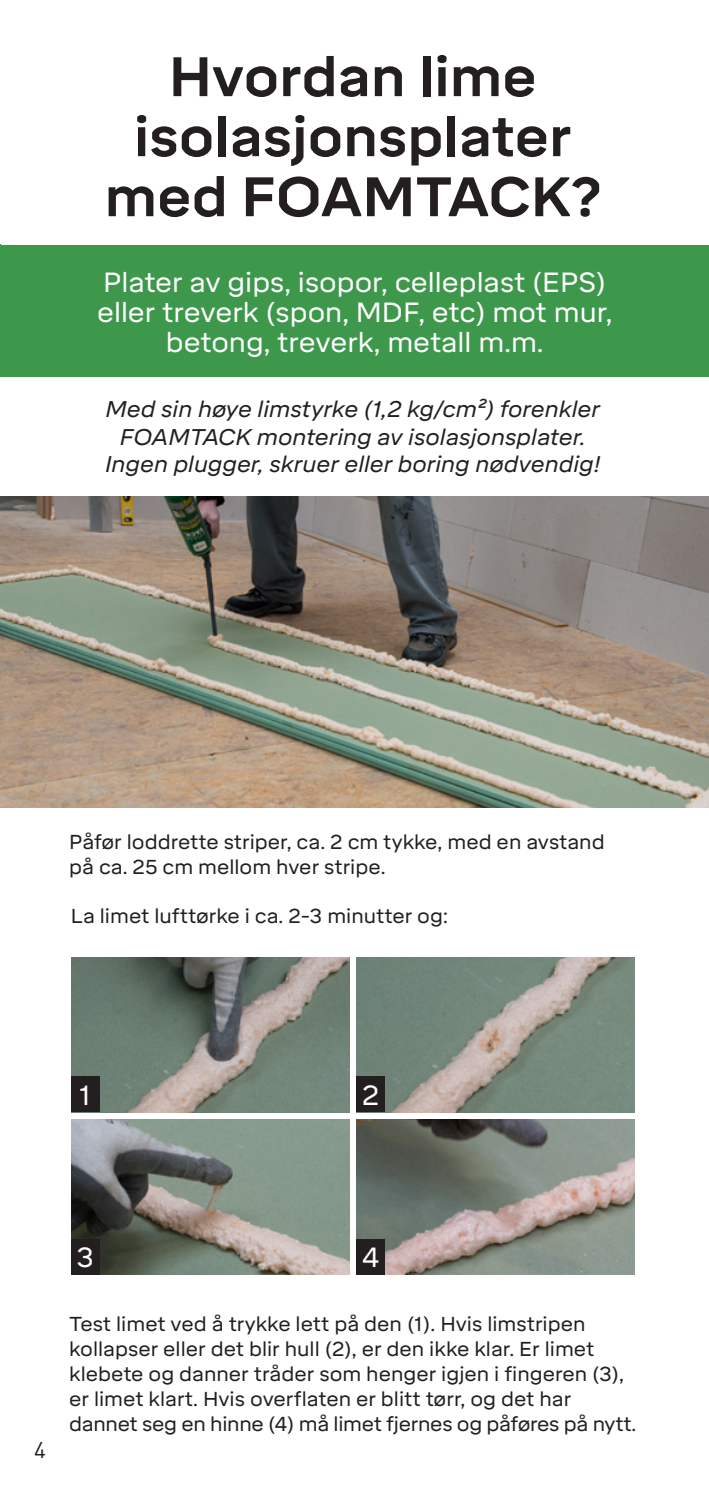
<style>
.page{position:relative;width:709px;height:1489px;background:#fff}
.page>*{position:absolute;margin:0;border:0;box-sizing:border-box;transform-origin:0 0}
.Produkttittel{font:700 55px/60px "Mikro";color:#231f20;text-align:center}
.Brødtekst{font:27.5px/30px "Mikro";color:#fff;text-align:center}
.Brødtekst-2{font:italic 22.5px/27.5px "Mikro";color:#231f20;text-align:center}
.t1{font:22.5px "DIN Pro";color:#231f20}
.Bruksanvisning{font:20px/25px "Mikro";color:#231f20}
.Brødtekst-3{font:20px/25px "Mikro";color:#231f20}
</style>
<div class="page">
<img style="left:0;top:496px;width:709px;height:311px">
<img style="left:71px;top:957px;width:278px;height:155px">
<img style="left:357px;top:957px;width:278px;height:155px">
<img style="left:357px;top:1119px;width:278px;height:155px">
<img style="left:71px;top:1119px;width:278px;height:155px">
<div style="left:71px;top:1076px;width:29px;height:36px;background:#231f20"></div>
<div style="left:71px;top:1238px;width:29px;height:36px;background:#231f20"></div>
<div style="left:357px;top:1076px;width:28px;height:36px;background:#231f20"></div>
<div style="left:357px;top:1238px;width:28px;height:36px;background:#231f20"></div>
<div style="left:0;top:246px;width:709px;height:131px;background:#3e984c"></div>
<hr style="left:0;top:244px;width:1px;height:133px;background:#3e984c">
<p class="Produkttittel" style="left:105px;top:47px;width:498px">Hvordan lime isolasjonsplater med FOAMTACK?</p>
<p class="Brødtekst" style="left:97px;top:267px;width:517px">Plater av gips, isopor, celleplast (EPS) eller treverk (spon, MDF, etc) mot mur, betong, treverk, metall m.m.</p>
<p class="Brødtekst-2" style="left:105px;top:396px;width:497px">Med sin høye limstyrke (1,2 kg/cm²) forenkler<br>FOAMTACK montering av isolasjonsplater.<br>Ingen plugger, skruer eller boring nødvendig!</p>
<p class="Brødtekst-3" style="left:69px;top:829px;width:537px">Påfør loddrette striper, ca. 2 cm tykke, med en avstand på ca. 25 cm mellom hver stripe.</p>
<p class="Brødtekst-3" style="left:71px;top:903px;width:379px">La limet lufttørke i ca. 2-3 minutter og:</p>
<p class="Brødtekst" style="left:79px;top:1080px;width:14px">1</p>
<p class="Brødtekst" style="left:362px;top:1080px;width:19px">2</p>
<p class="t1" style="left:34px;top:1432px;width:13px">4</p>
<p class="Brødtekst" style="left:77px;top:1242px;width:19px">3</p>
<p class="Brødtekst" style="left:362px;top:1242px;width:19px">4</p>
<p class="Bruksanvisning" style="left:69px;top:1311px;width:568px">Test limet ved å trykke lett på den (1). Hvis limstripen kollapser eller det blir hull (2), er den ikke klar. Er limet klebete og danner tråder som henger igjen i fingeren (3), er limet klart. Hvis overflaten er blitt tørr, og det har dannet seg en hinne (4) må limet fjernes og påføres på nytt.</p>
</div>
